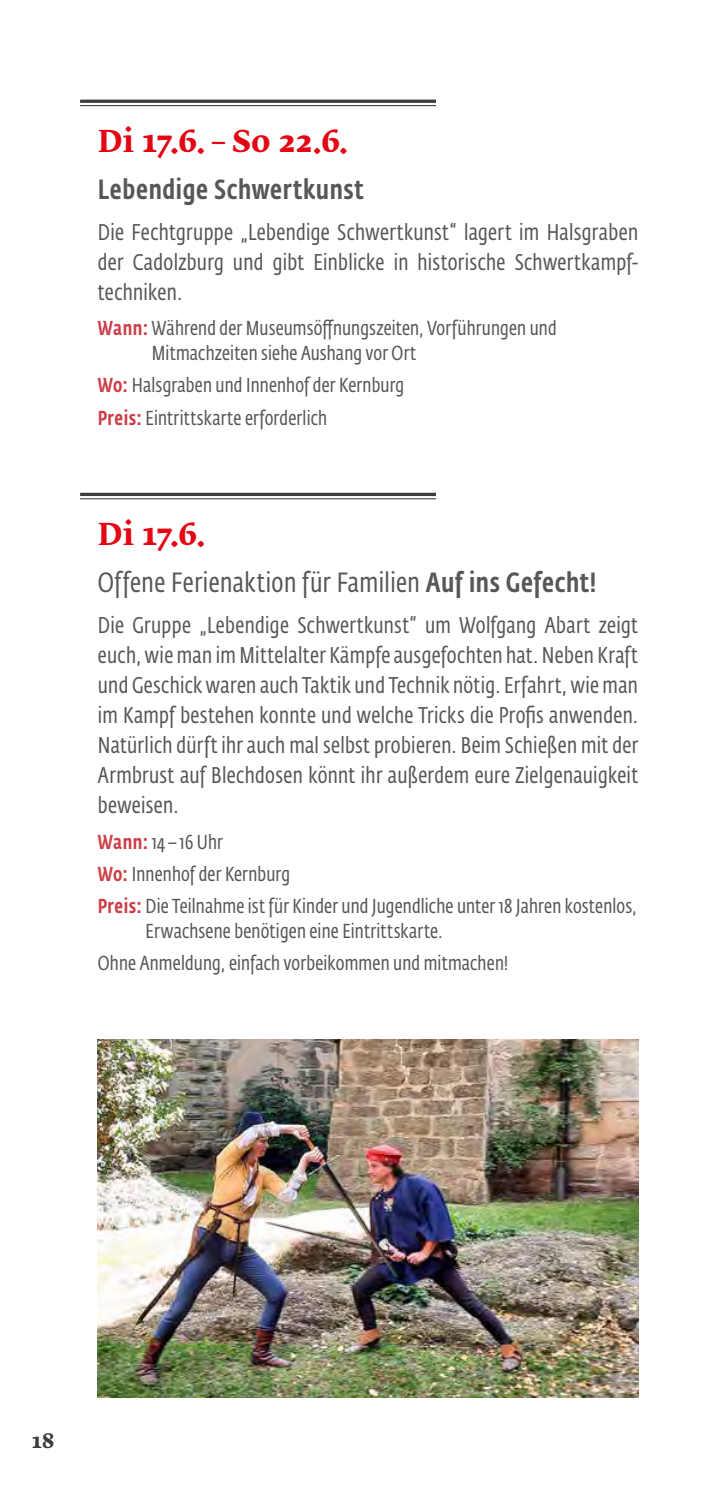
<style>
.page{position:relative;width:709px;height:1489px;background:#fff}
.page>*{position:absolute;margin:0;border:0;box-sizing:border-box;transform-origin:0 0}
.t1{font:700 30px "Fedra Serif B Std";letter-spacing:.005em;color:#e30613}
.t2{font:27.5px "Fedra Sans Cond Std";letter-spacing:.02em;color:#575756}
.t3{font:500 27.5px "Fedra Sans Cond Std";letter-spacing:.025em;color:#575756}
.t4{font:22.5px/30px "Fedra Sans Cond Std";letter-spacing:.015em;color:#575756;text-align:justify}
.t5{font:20px/32px "Fedra Sans Cond Std";letter-spacing:.01em;color:#575756}
.t6{font:700 20px "Fedra Serif B Pro";color:#3e3d3a}
.s1{font-weight:500;color:#cc3d47}
.s2{font-weight:500}
</style>
<div class="page">
<img style="left:98px;top:1039px;width:540px;height:357px">
<hr style="left:80px;top:100px;width:356px;height:3px;background:#3e3d3a">
<hr style="left:80px;top:105px;width:356px;height:1px;background:#3e3d3a">
<svg style="left:80px;top:492px;width:356px;height:4px"></svg>
<hr style="left:80px;top:498px;width:356px;height:1px;background:#3e3d3a">
<h1 class="t1" style="left:98px;top:120px;width:251px">Di 17.6. – So 22.6.</h1>
<p class="t3" style="left:98px;top:173px;width:267px">Lebendige Schwertkunst</p>
<p class="t4" style="left:98px;top:217px;width:542px">Die Fechtgruppe „Lebendige Schwertkunst“ lagert im Halsgraben der Cadolzburg und gibt Einblicke in historische Schwertkampf&shy;techniken.</p>
<p class="t5" style="left:152px;top:316px;width:406px;line-height:25px;text-indent:-54px"><span class="s1">Wann:</span> Während der Museumsöffnungszeiten, Vorführungen und<br>Mitmachzeiten siehe Aushang vor Ort</p>
<p class="t5" style="left:98px;top:370px;width:308px"><span class="s1">Wo:</span> Halsgraben und Innenhof der Kernburg<br><span class="s1">Preis:</span> Eintrittskarte erforderlich</p>
<h1 class="t1" style="left:98px;top:513px;width:108px">Di 17.6.</h1>
<p class="t2" style="left:98px;top:566px;width:500px">Offene Ferienaktion für Familien <span class="s2">Auf ins Gefecht!</span></p>
<p class="t4" style="left:98px;top:610px;width:542px">Die Gruppe „Lebendige Schwertkunst“ um Wolfgang Abart zeigt euch, wie man im Mittelalter Kämpfe ausgefochten hat. Neben Kraft und Geschick waren auch Taktik und Technik nötig. Erfahrt, wie man im Kampf bestehen konnte und welche Tricks die Profis anwenden.<br>Natürlich dürft ihr auch mal selbst probieren. Beim Schießen mit der Armbrust auf Blechdosen könnt ihr außerdem eure Zielgenauigkeit beweisen.</p>
<p class="t5" style="left:98px;top:825px;width:540px"><span class="s1">Wann:</span> 14 – 16 Uhr<br><span class="s1">Wo:</span> Innenhof der Kernburg<br><span class="s1">Preis:</span> Die Teilnahme ist für Kinder und Jugendliche unter 18 Jahren kostenlos,</p>
<p class="t5" style="left:98px;top:915px;width:412px;text-indent:48px">Erwachsene benötigen eine Eintrittskarte.<br>Ohne Anmeldung, einfach vorbeikommen und mitmachen!</p>
<p class="t6" style="left:32px;top:1428px;width:23px">18</p>
</div>
